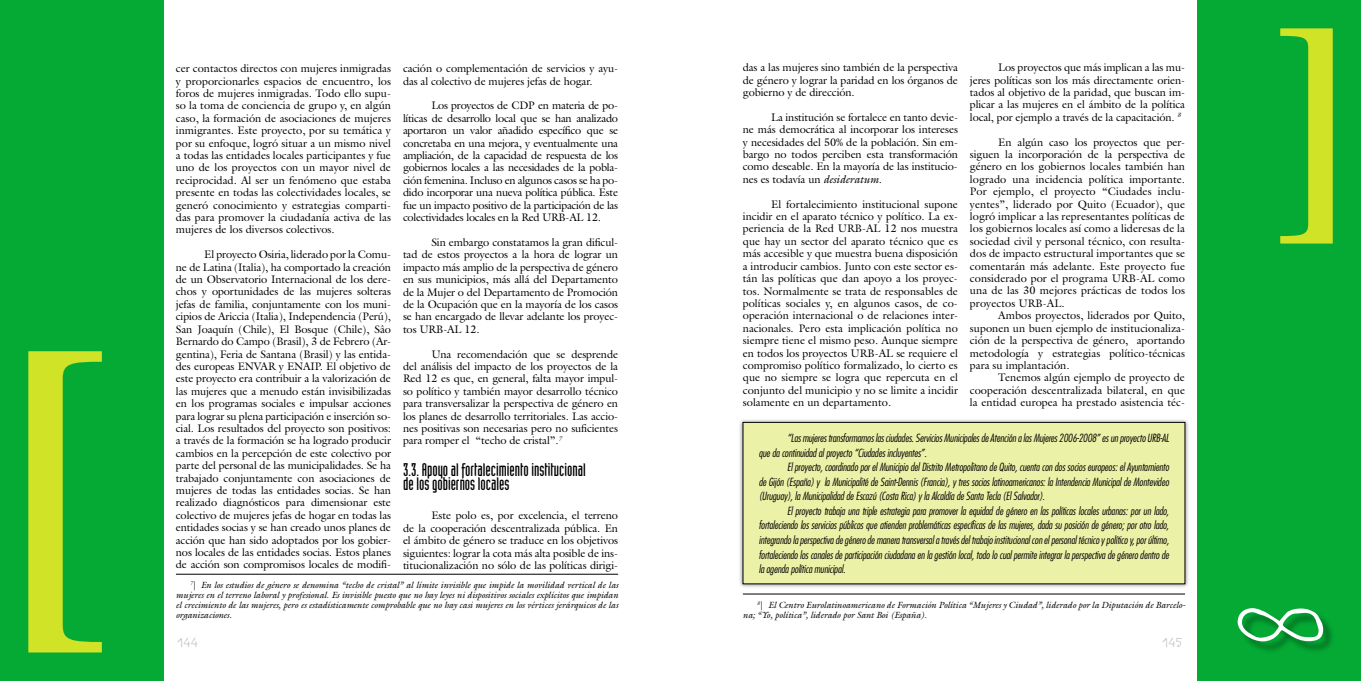
<style>
.page{position:relative;width:1361px;height:681px;background:#fff}
.page>*{position:absolute;margin:0;border:0;box-sizing:border-box;transform-origin:0 0}
.t1{font:600 350px "Times";color:#d0e327}
.t2{font:600 250px "Times";color:#d0e327}
.t3{font:18px/14px "Industria Solid";color:#000}
.t4{font:11px/12.4px "Galliard";letter-spacing:-.01em;color:#000;text-align:justify}
.t5{font:italic 300 condensed 11px/14.5px "Futura";letter-spacing:-.01em;color:#000;text-align:justify}
.t6{font:11px "Montevideo JTG";color:#c1c1c1}
.t7{font:italic 9px/10px "Galliard";letter-spacing:-.01em;color:#000;text-align:justify}
.s1{font-style:italic}
</style>
<div class="page">
<div style="left:0;top:0;width:164px;height:680px;background:#04aa34"></div>
<div style="left:1197px;top:0;width:164px;height:680px;background:#04aa34"></div>
<div style="left:1239px;top:609px;width:122px;height:71px;background:#000;opacity:.39"></div>
<div style="left:738px;top:418px;width:454px;height:173px;background:#000;opacity:.46"></div>
<div style="left:743px;top:422px;width:442px;height:161px;background:#ebf1a6"></div>
<div style="left:743px;top:422px;width:442px;height:161px;border:1px solid #000"></div>
<hr style="left:176px;top:573px;width:442px;height:1px;background:#000">
<hr style="left:743px;top:593px;width:442px;height:1px;background:#000">
<svg style="left:1239px;top:609px;width:84px;height:32px"></svg>
<h1 class="t1" style="left:2px;top:262px;width:118px">[</h1>
<p class="t4" style="left:176px;top:62px;width:217px">cer contactos directos con mujeres inmigradas y proporcionarles espacios de encuentro, los foros de mujeres inmigradas. Todo ello supu&shy;so la toma de conciencia de grupo y, en algún caso, la formación de asociaciones de mujeres inmigrantes. Este proyecto, por su temática y por su enfoque, logró situar a un mismo nivel a todas las entidades locales participantes y fue uno de los proyectos con un mayor nivel de reciprocidad. Al ser un fenómeno que estaba presente en todas las colectividades locales, se generó conocimiento y estrategias comparti&shy;das para promover la ciudadanía activa de las mujeres de los diversos colectivos.</p>
<p class="t4" style="left:176px;top:248px;width:217px;text-indent:28px">El proyecto Osiria, liderado por la Comu&shy;ne de Latina (Italia), ha comportado la creación de un Observatorio Internacional de los dere&shy;chos y oportunidades de las mujeres solteras jefas de familia, conjuntamente con los muni&shy;cipios de Ariccia (Italia), Independencia (Perú), San Joaquín (Chile), El Bosque (Chile), Sâo Bernardo do Campo (Brasil), 3 de Febrero (Ar&shy;gentina), Feria de Santana (Brasil) y las entida&shy;des europeas ENVAR y ENAIP. El objetivo de este proyecto era contribuir a la valorización de las mujeres que a menudo están invisibilizadas en los programas sociales e impulsar acciones para lograr su plena participación e inserción so&shy;cial. Los resultados del proyecto son positivos: a través de la formación se ha logrado producir cambios en la percepción de este colectivo por parte del personal de las municipalidades. Se ha trabajado conjuntamente con asociaciones de mujeres de todas las entidades socias. Se han realizado diagnósticos para dimensionar este colectivo de mujeres jefas de hogar en todas las entidades socias y se han creado unos planes de acción que han sido adoptados por los gobier&shy;nos locales de las entidades socias. Estos planes de acción son compromisos locales de modifi-</p>
<p class="t4" style="left:403px;top:62px;width:217px">cación o complementación de servicios y ayu&shy;das al colectivo de mujeres jefas de hogar.</p>
<p class="t4" style="left:403px;top:99px;width:217px;text-indent:28px">Los proyectos de CDP en materia de po&shy;líticas de desarrollo local que se han analizado aportaron un valor añadido específico que se concretaba en una mejora, y eventualmente una ampliación, de la capacidad de respuesta de los gobiernos locales a las necesidades de la pobla&shy;ción femenina. Incluso en algunos casos se ha po&shy;dido incorporar una nueva política pública. Este fue un impacto positivo de la participación de las colectividades locales en la Red URB-AL 12.</p>
<p class="t4" style="left:403px;top:236px;width:217px;text-indent:28px">Sin embargo constatamos la gran dificul&shy;tad de estos proyectos a la hora de lograr un impacto más amplio de la perspectiva de género en sus municipios, más allá del Departamento de la Mujer o del Departamento de Promoción de la Ocupación que en la mayoría de los casos se han encargado de llevar adelante los proyec&shy;tos URB-AL 12.</p>
<p class="t4" style="left:403px;top:347px;width:217px;text-indent:28px">Una recomendación que se desprende del análisis del impacto de los proyectos de la Red 12 es que, en general, falta mayor impul&shy;so político y también mayor desarrollo técnico para transversalizar la perspectiva de género en los planes de desarrollo territoriales. Las accio&shy;nes positivas son necesarias pero no suficientes para romper el “techo de cristal”.<sup>7</sup></p>
<h3 class="t3" style="left:403px;top:462px;width:184px">3.3. Apoyo al fortalecimiento institucional de los gobiernos locales</h3>
<p class="t4" style="left:403px;top:509px;width:217px;text-indent:28px">Este polo es, por excelencia, el terreno de la cooperación descentralizada pública. En el ámbito de género se traduce en los objetivos siguientes: lograr la cota más alta posible de ins&shy;titucionalización no sólo de las políticas dirigi-</p>
<p class="t7" style="left:176px;top:580px;width:444px;text-indent:14px"><sup>7</sup>| En los estudios de género se denomina “techo de cristal” al límite invisible que impide la movilidad vertical de las mujeres en el terreno laboral y profesional. Es invisible puesto que no hay leyes ni dispositivos sociales explícitos que impidan el crecimiento de las mujeres, pero es estadísticamente comprobable que no hay casi mujeres en los vértices jerárquicos de las organizaciones.</p>
<p class="t4" style="left:998px;top:61px;width:188px">Los proyectos que más implican a las mu-</p>
<p class="t4" style="left:743px;top:61px;width:217px">das a las mujeres sino también de la perspectiva de género y lograr la paridad en los órganos de gobierno y de dirección.</p>
<p class="t4" style="left:743px;top:111px;width:217px;text-indent:28px">La institución se fortalece en tanto devie&shy;ne más democrática al incorporar los intereses y necesidades del 50% de la población. Sin em&shy;bargo no todos perciben esta transformación como deseable. En la mayoría de las institucio&shy;nes es todavía un <span class="s1">desideratum</span>.</p>
<p class="t4" style="left:743px;top:197px;width:217px;text-indent:28px">El fortalecimiento institucional supone incidir en el aparato técnico y político. La ex&shy;periencia de la Red URB-AL 12 nos muestra que hay un sector del aparato técnico que es más accesible y que muestra buena disposición a introducir cambios. Junto con este sector es&shy;tán las políticas que dan apoyo a los proyec&shy;tos. Normalmente se trata de responsables de políticas sociales y, en algunos casos, de co&shy;operación internacional o de relaciones inter&shy;nacionales. Pero esta implicación política no siempre tiene el mismo peso. Aunque siempre en todos los proyectos URB-AL se requiere el compromiso político formalizado, lo cierto es que no siempre se logra que repercuta en el conjunto del municipio y no se limite a incidir solamente en un departamento.</p>
<p class="t4" style="left:970px;top:73px;width:217px">jeres políticas son los más directamente orien&shy;tados al objetivo de la paridad, que buscan im&shy;plicar a las mujeres en el ámbito de la política</p>
<p class="t4" style="left:970px;top:111px;width:212px">local, por ejemplo a través de la capacitación. <sup>8</sup></p>
<p class="t4" style="left:970px;top:135px;width:217px;text-indent:28px">En algún caso los proyectos que per&shy;siguen la incorporación de la perspectiva de género en los gobiernos locales también han logrado una incidencia política importante.<br>Por ejemplo, el proyecto “Ciudades inclu&shy;yentes”, liderado por Quito (Ecuador), que logró implicar a las representantes políticas de los gobiernos locales así como a lideresas de la sociedad civil y personal técnico, con resulta&shy;dos de impacto estructural importantes que se comentarán más adelante. Este proyecto fue considerado por el programa URB-AL como una de las 30 mejores prácticas de todos los proyectos URB-AL.</p>
<p class="t4" style="left:970px;top:309px;width:217px;text-indent:28px">Ambos proyectos, liderados por Quito, suponen un buen ejemplo de institucionaliza&shy;ción de la perspectiva de género, aportando metodología y estrategias político-técnicas para su implantación.</p>
<p class="t4" style="left:970px;top:371px;width:217px;text-indent:28px">Tenemos algún ejemplo de proyecto de cooperación descentralizada bilateral, en que la entidad europea ha prestado asistencia téc-</p>
<p class="t5" style="left:759px;top:431px;width:412px;text-indent:28px">“Las mujeres transformamos las ciudades. Servicios Municipales de Atención a las Mujeres 2006-2008” es un proyecto URB-AL que da continuidad al proyecto “Ciudades incluyentes”.</p>
<p class="t5" style="left:759px;top:460px;width:412px;text-indent:28px">El proyecto, coordinado por el Municipio del Distrito Metropolitano de Quito, cuenta con dos socios europeos: el Ayuntamiento de Gijón (España) y la Municipalité de Saint-Dennis (Francia), y tres socios latinoamericanos: la Intendencia Municipal de Montevideo (Uruguay), la Municipalidad de Escazú (Costa Rica) y la Alcaldía de Santa Tecla (El Salvador).</p>
<p class="t5" style="left:759px;top:503px;width:412px;text-indent:28px">El proyecto trabaja una triple estrategia para promover la equidad de género en las políticas locales urbanas: por un lado, fortaleciendo los servicios públicos que atienden problemáticas específicas de las mujeres, dada su posición de género; por otro lado, integrando la perspectiva de género de manera transversal a través del trabajo institucional con el personal técnico y político y, por último, fortaleciendo los canales de participación ciudadana en la gestión local, todo lo cual permite integrar la perspectiva de género dentro de la agenda política municipal.</p>
<p class="t7" style="left:743px;top:599px;width:444px;text-indent:14px"><sup>8</sup>| El Centro Eurolatinoamericano de Formación Política “Mujeres y Ciudad”, liderado por la Diputación de Barcelo&shy;na; “Yo, política”, liderado por Sant Boi (España).</p>
<p class="t6" style="left:177px;top:633px;width:23px">144</p>
<p class="t6" style="left:1161px;top:633px;width:22px">145</p>
<h2 class="t2" style="left:1351px;top:307px;width:85px;rotate:-180deg">[</h2>
</div>
